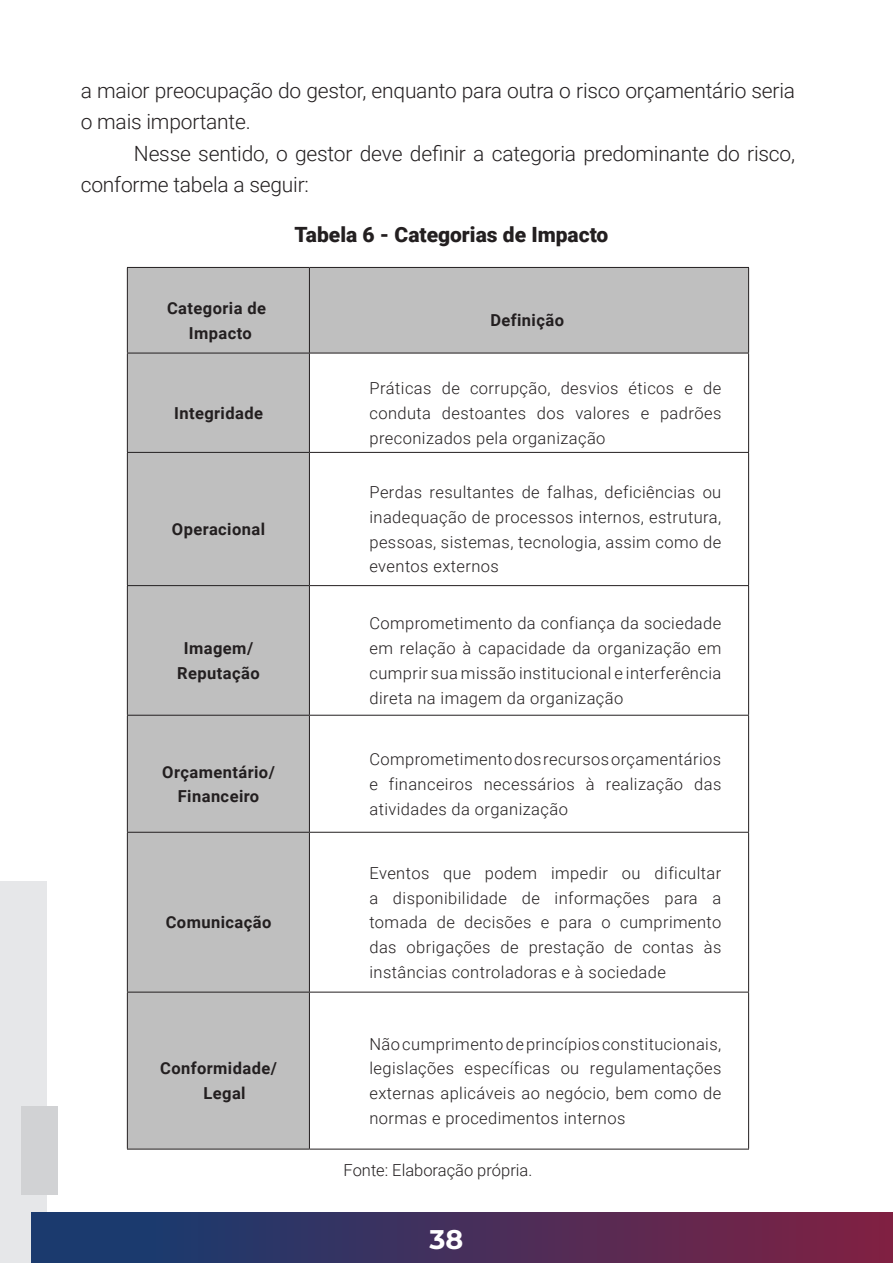
<style>
.page{position:relative;width:893px;height:1263px;background:#fff}
.page>*{position:absolute;margin:0;border:0;box-sizing:border-box;transform-origin:0 0}
.t1{font:700 27px "Montserrat";color:#fff}
.Título_Principal{font:300 21px/31.5px "Roboto";letter-spacing:-.01em;color:#231f20}
.t2{font:900 21px "Roboto";color:#231f20}
.Título_Principal-2{font:300 16.5px/24.8px "Roboto";letter-spacing:.025em;color:#231f20;text-align:justify}
.Título_Principal-3{font:700 16.5px/24.8px "Roboto";letter-spacing:.025em;color:#231f20;text-align:center}
.texto{font:300 16.5px "Roboto";color:#231f20}
</style>
<div class="page">
<div style="left:0;top:881px;width:47px;height:382px;background:#e6e7e9"></div>
<div style="left:32px;top:1212px;width:861px;height:51px;background:linear-gradient(to right,#0f3d73,#7f2143)"></div>
<div style="left:21px;top:1107px;width:36px;height:88px;background:#d1d2d4"></div>
<svg style="left:128px;top:268px;width:620px;height:881px"></svg>
<hr style="left:127px;top:268px;width:1px;height:85px;background:#231f20">
<hr style="left:127px;top:267px;width:182px;height:1px;background:#231f20">
<hr style="left:309px;top:267px;width:440px;height:1px;background:#231f20">
<hr style="left:127px;top:353px;width:1px;height:99px;background:#231f20">
<hr style="left:127px;top:453px;width:1px;height:132px;background:#231f20">
<hr style="left:127px;top:586px;width:1px;height:129px;background:#231f20">
<hr style="left:127px;top:716px;width:1px;height:116px;background:#231f20">
<hr style="left:127px;top:833px;width:1px;height:159px;background:#231f20">
<hr style="left:127px;top:992px;width:1px;height:157px;background:#231f20">
<hr style="left:127px;top:353px;width:182px;height:1px;background:#231f20">
<hr style="left:309px;top:353px;width:440px;height:1px;background:#231f20">
<hr style="left:127px;top:452px;width:182px;height:1px;background:#231f20">
<hr style="left:309px;top:452px;width:440px;height:1px;background:#231f20">
<hr style="left:127px;top:585px;width:182px;height:1px;background:#231f20">
<hr style="left:309px;top:585px;width:440px;height:1px;background:#231f20">
<hr style="left:127px;top:715px;width:182px;height:1px;background:#231f20">
<hr style="left:309px;top:715px;width:440px;height:1px;background:#231f20">
<hr style="left:127px;top:832px;width:182px;height:1px;background:#231f20">
<hr style="left:309px;top:832px;width:440px;height:1px;background:#231f20">
<hr style="left:127px;top:992px;width:182px;height:1px;background:#231f20">
<hr style="left:309px;top:992px;width:440px;height:1px;background:#231f20">
<hr style="left:127px;top:1149px;width:182px;height:1px;background:#231f20">
<hr style="left:309px;top:1149px;width:440px;height:1px;background:#231f20">
<hr style="left:309px;top:268px;width:1px;height:85px;background:#231f20">
<hr style="left:748px;top:268px;width:1px;height:85px;background:#231f20">
<hr style="left:309px;top:353px;width:1px;height:99px;background:#231f20">
<hr style="left:748px;top:353px;width:1px;height:99px;background:#231f20">
<hr style="left:309px;top:453px;width:1px;height:132px;background:#231f20">
<hr style="left:748px;top:453px;width:1px;height:132px;background:#231f20">
<hr style="left:309px;top:586px;width:1px;height:129px;background:#231f20">
<hr style="left:748px;top:586px;width:1px;height:129px;background:#231f20">
<hr style="left:309px;top:716px;width:1px;height:116px;background:#231f20">
<hr style="left:748px;top:716px;width:1px;height:116px;background:#231f20">
<hr style="left:309px;top:833px;width:1px;height:159px;background:#231f20">
<hr style="left:748px;top:833px;width:1px;height:159px;background:#231f20">
<hr style="left:309px;top:992px;width:1px;height:157px;background:#231f20">
<hr style="left:748px;top:992px;width:1px;height:157px;background:#231f20">
<p class="Título_Principal" style="left:81px;top:74px;width:716px">a maior preocupação do gestor, enquanto para outra o risco orçamentário seria o mais importante.</p>
<p class="Título_Principal" style="left:81px;top:137px;width:716px;text-indent:53px">Nesse sentido, o gestor deve definir a categoria predominante do risco, conforme tabela a seguir:</p>
<p class="t2" style="left:294px;top:219px;width:315px">Tabela 6 - Categorias de Impacto</p>
<p class="Título_Principal-3" style="left:167px;top:295px;width:100px">Categoria de<br>Impacto</p>
<p class="Título_Principal-3" style="left:174px;top:400px;width:90px">Integridade</p>
<p class="Título_Principal-3" style="left:172px;top:516px;width:95px">Operacional</p>
<p class="Título_Principal-3" style="left:184px;top:635px;width:71px">Imagem/</p>
<p class="Título_Principal-3" style="left:177px;top:660px;width:84px">Reputação</p>
<p class="Título_Principal-3" style="left:162px;top:759px;width:114px">Orçamentário/</p>
<p class="Título_Principal-3" style="left:178px;top:783px;width:83px">Financeiro</p>
<p class="Título_Principal-3" style="left:166px;top:909px;width:107px">Comunicação</p>
<p class="Título_Principal-3" style="left:203px;top:1055px;width:75px;text-align:left;text-indent:-43px">Conformidade/<br>Legal</p>
<p class="Título_Principal-3" style="left:490px;top:308px;width:75px">Definição</p>
<p class="Título_Principal-2" style="left:369px;top:375px;width:353px">Práticas de corrupção, desvios éticos e de conduta destoantes dos valores e padrões preconizados pela organização</p>
<p class="Título_Principal-2" style="left:369px;top:479px;width:353px">Perdas resultantes de falhas, deficiências ou inadequação de processos internos, estrutura, pessoas, sistemas, tecnologia, assim como de eventos externos</p>
<p class="Título_Principal-2" style="left:369px;top:611px;width:353px">Comprometimento da confiança da sociedade em relação à capacidade da organização em cumprir sua missão institucional e interferência direta na imagem da organização</p>
<p class="Título_Principal-2" style="left:369px;top:746px;width:353px">Comprometimento dos recursos orçamentários e financeiros necessários à realização das atividades da organização</p>
<p class="Título_Principal-2" style="left:369px;top:860px;width:353px">Eventos que podem impedir ou dificultar a disponibilidade de informações para a tomada de decisões e para o cumprimento das obrigações de prestação de contas às instâncias controladoras e à sociedade</p>
<p class="Título_Principal-2" style="left:369px;top:1031px;width:353px">Não cumprimento de princípios constitucionais, legislações específicas ou regulamentações externas aplicáveis ao negócio, bem como de normas e procedimentos internos</p>
<p class="texto" style="left:344px;top:1158px;width:190px">Fonte: Elaboração própria.</p>
<h1 class="t1" style="left:430px;top:1220px;width:35px">38</h1>
</div>
